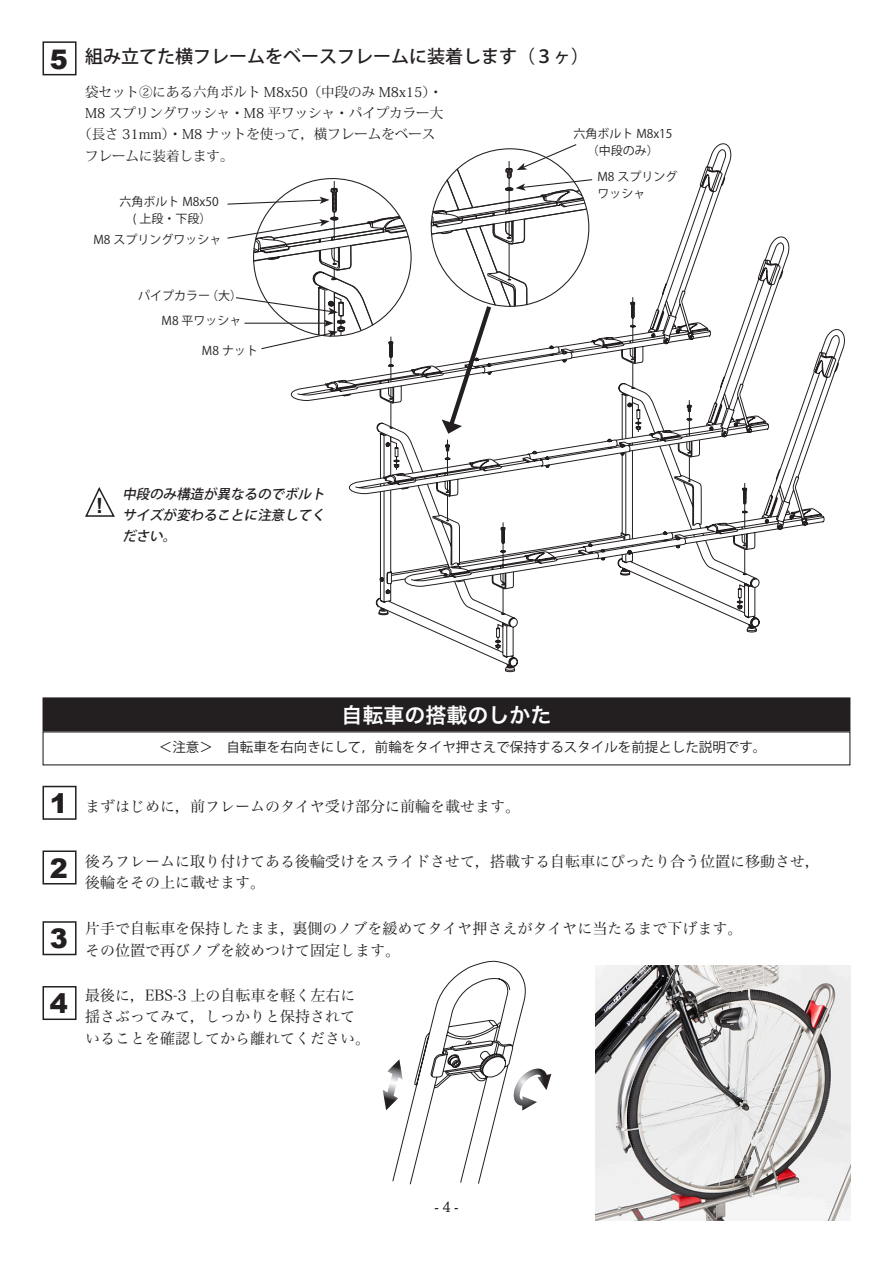
<style>
.page{position:relative;width:893px;height:1263px;background:#fff}
.page>*{position:absolute;margin:0;border:0;box-sizing:border-box;transform-origin:0 0}
.t1{font:900 27px "Arial";color:#231f20}
.t2{font:21px "Hira Kaku Pro W6";color:#fff}
.t3{font:700 21px "Arial";color:#231f20}
.t4{font:500 18px "Koz Go Pro";color:#231f20}
.t5{font:15px/21.3px "Hira Min Pro W3";color:#231f20}
.t6{font:15px "Calisto";color:#231f20}
.t7{font:13.5px/21.3px "Koz Min Pro";color:#231f20}
.t8{font:13.5px "Koz Go Pro";color:#231f20}
.t9{font:italic 500 13.5px/21.3px "Koz Go Pro";color:#231f20;text-align:justify}
.t10{font:12px "Koz Go Pro";color:#231f20}
</style>
<div class="page">
<div style="left:43px;top:698px;width:807px;height:33px;background:#231f20"></div>
<div style="left:43px;top:697px;width:807px;height:34px;border:2px solid #231f20"></div>
<div style="left:43px;top:786px;width:34px;height:34px;border:2px solid #231f20"></div>
<div style="left:43px;top:850px;width:34px;height:34px;border:2px solid #231f20"></div>
<div style="left:43px;top:921px;width:34px;height:34px;border:2px solid #231f20"></div>
<div style="left:43px;top:986px;width:34px;height:34px;border:2px solid #231f20"></div>
<div style="left:43px;top:41px;width:34px;height:34px;border:2px solid #231f20"></div>
<svg style="left:459px;top:161px;width:331px;height:167px"></svg>
<svg style="left:746px;top:328px;width:99px;height:205px"></svg>
<svg style="left:328px;top:301px;width:418px;height:194px"></svg>
<svg style="left:376px;top:383px;width:384px;height:289px"></svg>
<svg style="left:378px;top:337px;width:149px;height:289px"></svg>
<svg style="left:253px;top:167px;width:335px;height:170px"></svg>
<svg style="left:442px;top:301px;width:52px;height:133px"></svg>
<svg style="left:517px;top:144px;width:61px;height:26px"></svg>
<svg style="left:227px;top:197px;width:103px;height:8px"></svg>
<svg style="left:227px;top:219px;width:103px;height:20px"></svg>
<svg style="left:236px;top:296px;width:102px;height:54px"></svg>
<svg style="left:85px;top:487px;width:30px;height:30px"></svg>
<svg style="left:516px;top:178px;width:77px;height:13px"></svg>
<div style="left:43px;top:731px;width:807px;height:34px;border:1px solid #231f20"></div>
<svg style="left:383px;top:960px;width:168px;height:225px"></svg>
<img style="left:595px;top:965px;width:255px;height:255px">
<p class="t1" style="left:50px;top:39px;width:20px">5</p>
<p class="t4" style="left:85px;top:44px;width:505px">組み立てた横フレームをベースフレームに装着します（３ヶ）</p>
<p class="t7" style="left:85px;top:81px;width:360px">袋セット②にある六角ボルト M8x50（中段のみ M8x15）・<br>M8 スプリングワッシャ・M8 平ワッシャ・パイプカラー大</p>
<p class="t7" style="left:78px;top:123px;width:359px">（長さ 31mm）・M8 ナットを使って，横フレームをベース</p>
<p class="t7" style="left:85px;top:145px;width:150px">フレームに装着します。</p>
<p class="t10" style="left:573px;top:126px;width:101px">六角ボルト M8x15</p>
<p class="t10" style="left:587px;top:143px;width:73px">（中段のみ）</p>
<p class="t10" style="left:119px;top:194px;width:101px">六角ボルト M8x50</p>
<p class="t10" style="left:133px;top:211px;width:80px">( 上段・下段）</p>
<p class="t10" style="left:94px;top:232px;width:130px">M8 スプリングワッシャ</p>
<p class="t10" style="left:138px;top:288px;width:105px">パイプカラー（大）</p>
<p class="t10" style="left:162px;top:313px;width:82px">M8 平ワッシャ</p>
<p class="t10" style="left:202px;top:343px;width:58px">M8 ナット</p>
<p class="t3" style="left:96px;top:491px;width:8px">!</p>
<p class="t9" style="left:122px;top:484px;width:207px">中段のみ構造が異なるのでボルトサイズが変わることに注意してください。</p>
<p class="t10" style="left:597px;top:168px;width:82px">M8 スプリング</p>
<p class="t10" style="left:597px;top:185px;width:49px">ワッシャ</p>
<p class="t2" style="left:341px;top:696px;width:212px">自転車の搭載のしかた</p>
<p class="t1" style="left:50px;top:784px;width:20px">1</p>
<p class="t1" style="left:50px;top:848px;width:20px">2</p>
<p class="t1" style="left:50px;top:919px;width:20px">3</p>
<p class="t1" style="left:50px;top:984px;width:20px">4</p>
<p class="t8" style="left:159px;top:738px;width:609px">＜注意＞　自転車を右向きにして，前輪をタイヤ押さえで保持するスタイルを前提とした説明です。</p>
<p class="t5" style="left:85px;top:794px;width:436px">まずはじめに，前フレームのタイヤ受け部分に前輪を載せます。</p>
<p class="t5" style="left:85px;top:849px;width:736px">後ろフレームに取り付けてある後輪受けをスライドさせて，搭載する自転車にぴったり合う位置に移動させ，後輪をその上に載せます。</p>
<p class="t5" style="left:85px;top:917px;width:659px">片手で自転車を保持したまま，裏側のノブを緩めてタイヤ押さえがタイヤに当たるまで下げます。</p>
<p class="t5" style="left:85px;top:938px;width:316px">その位置で再びノブを絞めつけて固定します。</p>
<p class="t5" style="left:85px;top:983px;width:286px">最後に，EBS-3 上の自転車を軽く左右に揺さぶってみて，しっかりと保持されていることを確認してから離れてください。</p>
<p class="t6" style="left:434px;top:1198px;width:26px">- 4 -</p>
</div>
